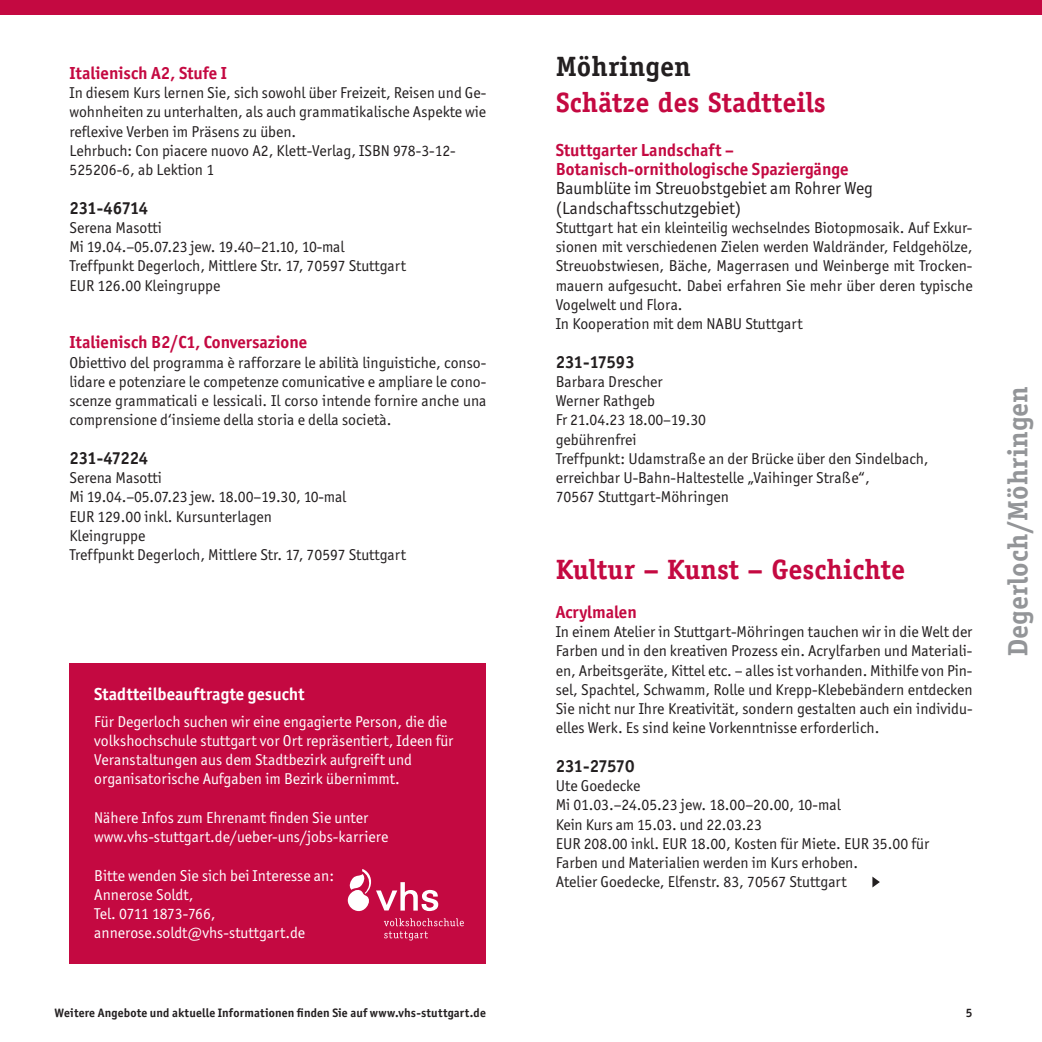
<style>
.page{position:relative;width:1042px;height:1042px;background:#fff}
.page>*{position:absolute;margin:0;border:0;box-sizing:border-box;transform-origin:0 0}
.t1{font:700 28px "Officina Serif Std";color:#c40941}
.t2{font:700 28px "Officina Serif Std";color:#939598}
.t3{font:700 28px "Officina Serif Std";color:#231f20}
.t4{font:700 17.5px/19.2px "Officina Sans ITC Std";color:#c40941}
.t5{font:17.5px/19.2px "Officina Sans ITC Std";color:#231f20}
.t6{font:700 17.5px "Officina Sans ITC Std";letter-spacing:-.035em;color:#231f20}
.t7{font:700 17.5px "Officina Sans ITC Std";color:#fff}
.t8{font:15.75px/19.2px "Officina Sans ITC Std";color:#231f20}
.t9{font:15.75px/19.2px "Officina Sans ITC Std";color:#fff}
.t10{font:700 12.25px "Officina Sans ITC Std";letter-spacing:.015em;color:#231f20}
</style>
<div class="page">
<div style="left:0;top:0;width:1042px;height:15px;background:#c40941"></div>
<svg style="left:872px;top:876px;width:8px;height:11px"></svg>
<div style="left:69px;top:663px;width:417px;height:300px;background:#c40941"></div>
<svg style="left:384px;top:918px;width:80px;height:22px"></svg>
<svg style="left:347px;top:869px;width:91px;height:43px"></svg>
<p class="t4" style="left:69px;top:63px;width:159px">Italienisch A2, Stufe I</p>
<p class="t8" style="left:69px;top:83px;width:418px">In diesem Kurs lernen Sie, sich sowohl über Freizeit, Reisen und Ge&shy;wohnheiten zu unterhalten, als auch grammatikalische Aspekte wie reflexive Verben im Präsens zu üben.<br>Lehrbuch: Con piacere nuovo A2, Klett-Verlag, ISBN 978-3-12- 525206-6, ab Lektion 1</p>
<p class="t6" style="left:69px;top:197px;width:80px">231-46714</p>
<p class="t8" style="left:69px;top:218px;width:338px">Serena Masotti<br>Mi 19.04.–05.07.23 jew. 19.40–21.10, 10-mal Treffpunkt Degerloch, Mittlere Str. 17, 70597 Stuttgart EUR 126.00 Kleingruppe</p>
<p class="t4" style="left:69px;top:333px;width:239px">Italienisch B2/C1, Conversazione</p>
<p class="t8" style="left:69px;top:353px;width:418px;text-align:justify">Obiettivo del programma è rafforzare le abilità linguistiche, conso&shy;lidare e potenziare le competenze comunicative e ampliare le cono&shy;scenze grammaticali e lessicali. Il corso intende fornire anche una comprensione d‘insieme della storia e della società.</p>
<p class="t6" style="left:69px;top:447px;width:80px">231-47224</p>
<p class="t8" style="left:69px;top:468px;width:338px">Serena Masotti<br>Mi 19.04.–05.07.23 jew. 18.00–19.30, 10-mal<br>EUR 129.00 inkl. Kursunterlagen<br>Kleingruppe<br>Treffpunkt Degerloch, Mittlere Str. 17, 70597 Stuttgart</p>
<p class="t7" style="left:94px;top:683px;width:212px">Stadtteilbeauftragte gesucht</p>
<p class="t9" style="left:94px;top:711px;width:361px">Für Degerloch suchen wir eine engagierte Person, die die volkshochschule stuttgart vor Ort repräsentiert, Ideen für Veranstaltungen aus dem Stadtbezirk aufgreift und organisatorische Aufgaben im Bezirk übernimmt.</p>
<p class="t9" style="left:94px;top:808px;width:296px">Nähere Infos zum Ehrenamt finden Sie unter www.vhs-stuttgart.de/ueber-uns/jobs-karriere</p>
<p class="t9" style="left:94px;top:865px;width:241px">Bitte wenden Sie sich bei Interesse an:<br>Annerose Soldt,<br>Tel. 0711 1873-766, annerose.soldt@vhs-stuttgart.de</p>
<h1 class="t3" style="left:556px;top:49px;width:136px">Möhringen</h1>
<h1 class="t1" style="left:556px;top:85px;width:272px">Schätze des Stadtteils</h1>
<p class="t4" style="left:556px;top:140px;width:294px">Stuttgarter Landschaft –<br>Botanisch-ornithologische Spaziergänge</p>
<p class="t5" style="left:556px;top:179px;width:319px">Baumblüte im Streuobstgebiet am Rohrer Weg (Landschaftsschutzgebiet)</p>
<p class="t8" style="left:556px;top:218px;width:418px">Stuttgart hat ein kleinteilig wechselndes Biotopmosaik. Auf Exkur&shy;sionen mit verschiedenen Zielen werden Waldränder, Feldgehölze, Streuobstwiesen, Bäche, Magerrasen und Weinberge mit Trocken&shy;mauern aufgesucht. Dabei erfahren Sie mehr über deren typische Vogelwelt und Flora.<br>In Kooperation mit dem NABU Stuttgart</p>
<p class="t6" style="left:556px;top:351px;width:81px">231-17593</p>
<p class="t8" style="left:556px;top:372px;width:374px">Barbara Drescher<br>Werner Rathgeb<br>Fr 21.04.23 18.00–19.30<br>gebührenfrei<br>Treffpunkt: Udamstraße an der Brücke über den Sindelbach, erreichbar U-Bahn-Haltestelle „Vaihinger Straße“,<br>70567 Stuttgart-Möhringen</p>
<h1 class="t1" style="left:556px;top:552px;width:351px">Kultur – Kunst – Geschichte</h1>
<p class="t4" style="left:556px;top:602px;width:83px">Acrylmalen</p>
<p class="t8" style="left:556px;top:622px;width:418px;text-align:justify">In einem Atelier in Stuttgart-Möhringen tauchen wir in die Welt der Farben und in den kreativen Prozess ein. Acrylfarben und Materiali&shy;en, Arbeitsgeräte, Kittel etc. – alles ist vorhanden. Mithilfe von Pin&shy;sel, Spachtel, Schwamm, Rolle und Krepp-Klebebändern entdecken Sie nicht nur Ihre Kreativität, sondern gestalten auch ein individu&shy;elles Werk. Es sind keine Vorkenntnisse erforderlich.</p>
<p class="t6" style="left:556px;top:755px;width:80px">231-27570</p>
<p class="t8" style="left:556px;top:776px;width:375px">Ute Goedecke<br>Mi 01.03.–24.05.23 jew. 18.00–20.00, 10-mal<br>Kein Kurs am 15.03. und 22.03.23<br>EUR 208.00 inkl. EUR 18.00, Kosten für Miete. EUR 35.00 für Farben und Materialien werden im Kurs erhoben.<br>Atelier Goedecke, Elfenstr. 83, 70567 Stuttgart</p>
<p class="t10" style="left:55px;top:1005px;width:433px">Weitere Angebote und aktuelle Informationen finden Sie auf www.vhs-stuttgart.de</p>
<p class="t10" style="left:966px;top:1005px;width:8px">5</p>
<h1 class="t2" style="left:1000px;top:656px;width:271px;rotate:-90deg">Degerloch/Möhringen</h1>
</div>
